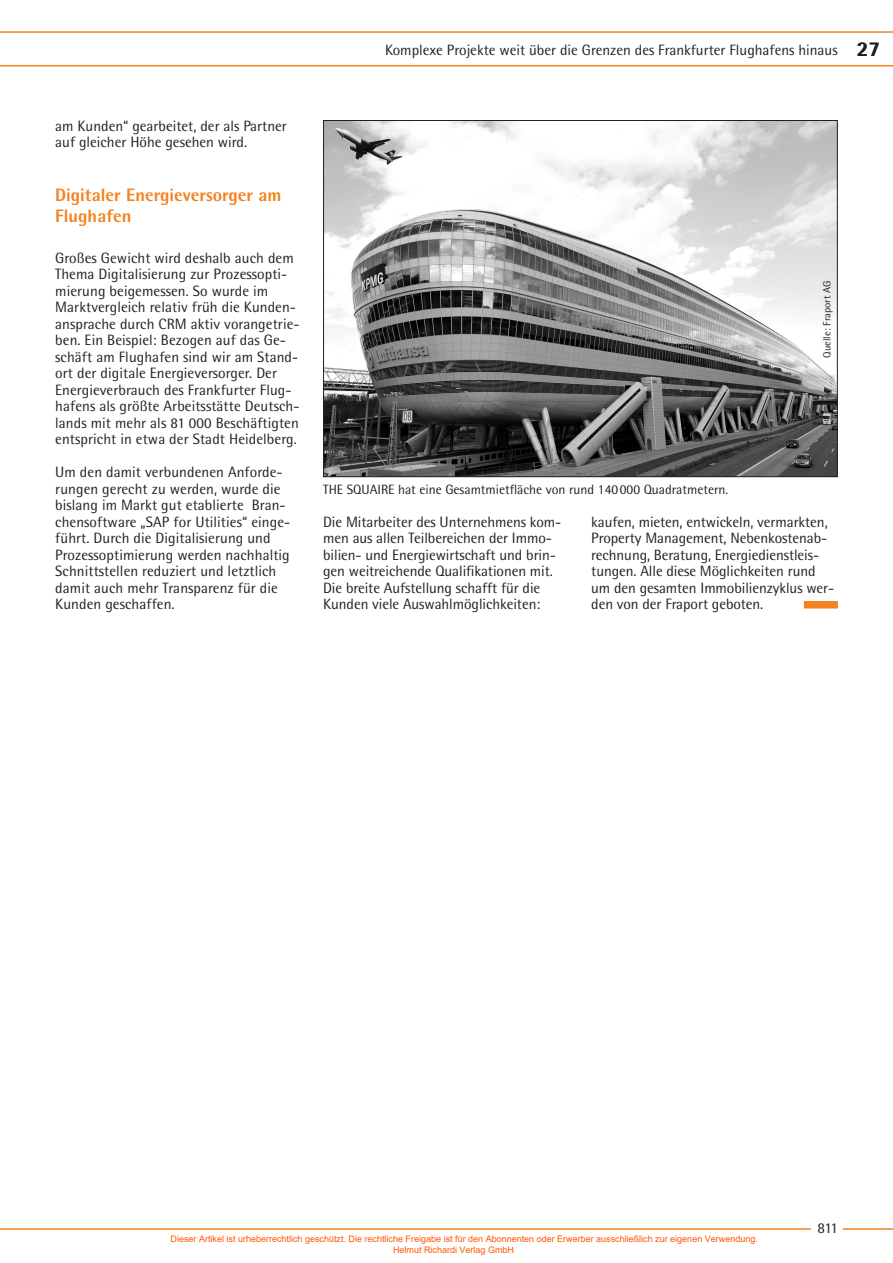
<style>
.page{position:relative;width:893px;height:1263px;background:#fff}
.page>*{position:absolute;margin:0;border:0;box-sizing:border-box;transform-origin:0 0}
.t1{font:800 18px/21px "Rotis Semi Sans";color:#f58220}
.t2{font:15px/16.5px "Rotis Semi Sans";letter-spacing:.005em;color:#231f20}
.t3{font:13.5px "Rotis Semi Sans";color:#231f20}
.t4{font:10.5px "Rotis Semi Sans";color:#231f20}
.t5{font:9px/10.8px "Arial";color:#ff5400}
.s1{font-weight:800;font-size:21px}
</style>
<div class="page">
<hr style="left:0;top:1228px;width:893px;height:2px;background:#f58220">
<div style="left:811px;top:1209px;width:32px;height:31px;background:#fff"></div>
<svg style="left:0;top:31px;width:893px;height:36px"></svg>
<img style="left:325px;top:122px;width:511px;height:353px">
<div style="left:804px;top:601px;width:34px;height:7px;background:#f58220"></div>
<p class="t2" style="left:385px;top:42px;width:497px">Komplexe Projekte weit über die Grenzen des Frankfurter Flughafens hinaus <span class="s1">27</span></p>
<p class="t2" style="left:55px;top:117px;width:233px">am Kunden“ gearbeitet, der als Partner auf gleicher Höhe gesehen wird.</p>
<p class="t1" style="left:55px;top:184px;width:228px">Digitaler Energieversorger am<br>Flughafen</p>
<p class="t2" style="left:55px;top:249px;width:246px">Großes Gewicht wird deshalb auch dem Thema Digitalisierung zur Prozessopti&shy;mierung beigemessen. So wurde im Marktvergleich relativ früh die Kunden&shy;ansprache durch CRM aktiv vorangetrie&shy;ben. Ein Beispiel: Bezogen auf das Ge&shy;schäft am Flughafen sind wir am Stand&shy;ort der digitale Energieversorger. Der Energieverbrauch des Frankfurter Flug&shy;hafens als größte Arbeitsstätte Deutsch&shy;lands mit mehr als 81 000 Beschäftigten entspricht in etwa der Stadt Heidelberg.</p>
<p class="t2" style="left:55px;top:464px;width:236px">Um den damit verbundenen Anforde&shy;rungen gerecht zu werden, wurde die bislang im Markt gut etablierte Bran&shy;chensoftware „SAP for Utilities“ einge&shy;führt. Durch die Digitalisierung und Prozessoptimierung werden nachhaltig Schnittstellen reduziert und letztlich damit auch mehr Transparenz für die Kunden geschaffen.</p>
<p class="t3" style="left:323px;top:481px;width:407px">THE SQUAIRE hat eine Gesamtmietfläche von rund 140000 Quadratmetern.</p>
<p class="t4" style="left:821px;top:358px;width:79px;rotate:-90deg">Quelle: Fraport AG</p>
<p class="t2" style="left:323px;top:513px;width:240px">Die Mitarbeiter des Unternehmens kom&shy;men aus allen Teilbereichen der Immo&shy;bilien- und Energiewirtschaft und brin&shy;gen weitreichende Qualifikationen mit.<br>Die breite Aufstellung schafft für die Kunden viele Auswahlmöglichkeiten:</p>
<p class="t2" style="left:591px;top:513px;width:244px">kaufen, mieten, entwickeln, vermarkten, Property Management, Nebenkostenab&shy;rechnung, Beratung, Energiedienstleis&shy;tungen. Alle diese Möglichkeiten rund um den gesamten Immobilienzyklus wer&shy;den von der Fraport geboten.</p>
<p class="t2" style="left:818px;top:1219px;width:22px">811</p>
<p class="t5" style="left:393px;top:1233px;width:366px;text-indent:-223px">Dieser Artikel ist urheberrechtlich geschützt. Die rechtliche Freigabe ist für den Abonnenten oder Erwerber ausschließlich zur eigenen Verwendung.<br>Helmut Richardi Verlag GmbH</p>
</div>
